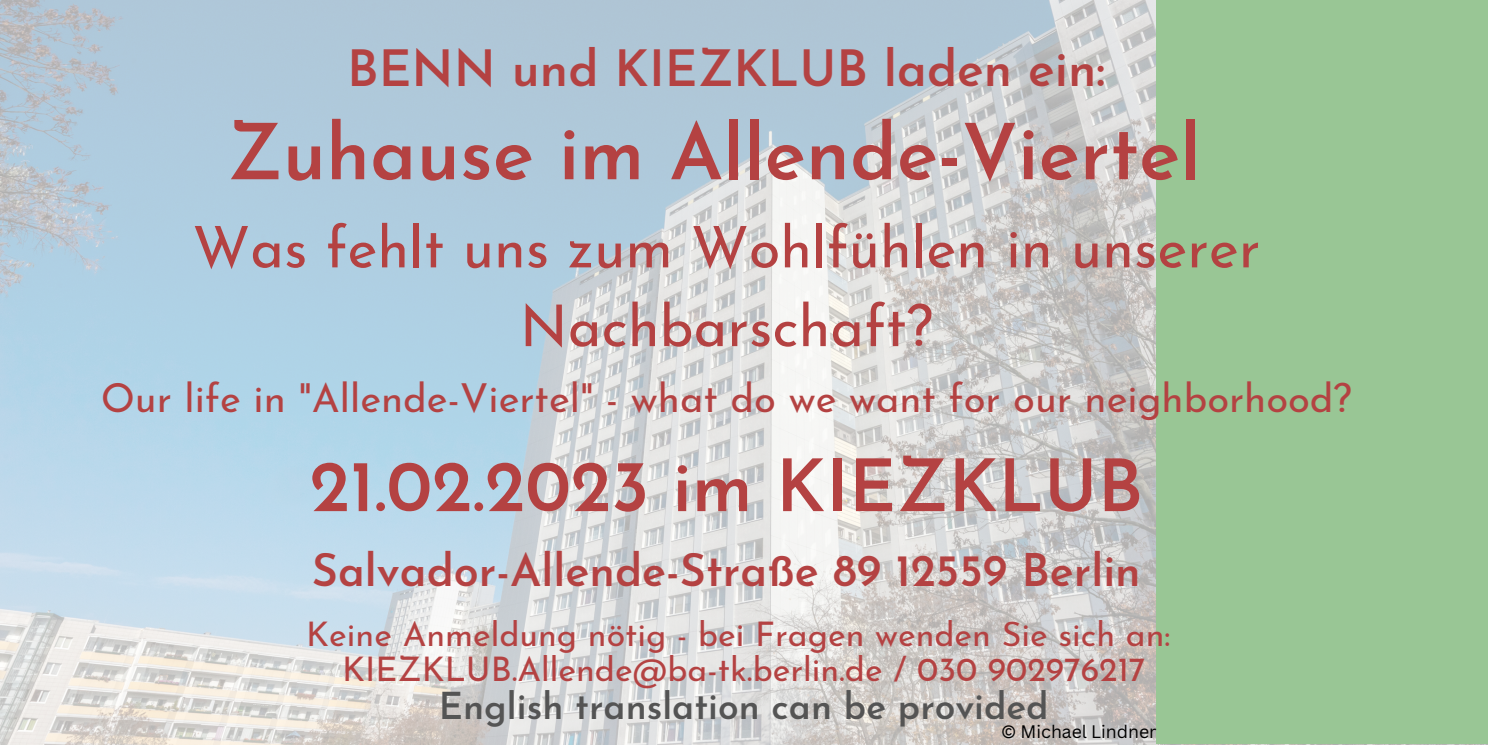
<style>
.page{position:relative;width:1488px;height:745px;background:#fff}
.page>*{position:absolute;margin:0;border:0;box-sizing:border-box;transform-origin:0 0}
.t1{font:600 77.5px "Josefin Sans";color:#b44242}
.t2{font:600 72.5px "Josefin Sans";color:#b44242}
.t3{font:57.5px/78.8px "Josefin Sans";color:#b44242;text-align:center}
.t4{font:600 50px "Josefin Sans";color:#b44242}
.t5{font:600 45px "Josefin Sans";color:#b44242}
.t6{font:40px "Josefin Sans";color:#b44242}
.t7{font:600 37px "Josefin Sans";color:#545454}
.t8{font:34px/35.5px "Josefin Sans";color:#b44242;text-align:center}
.t9{font:17.75px "Canva Sans";color:#000}
</style>
<div class="page">
<img style="left:0;top:0;width:1487px;height:744px">
<div style="left:1156px;top:0;width:331px;height:742px;background:#99c695"></div>
<h3 class="t4" style="left:347px;top:48px;width:760px">BENN und KIEZKLUB laden ein:</h3>
<h1 class="t1" style="left:227px;top:121px;width:975px">Zuhause im Allende-Viertel</h1>
<h3 class="t3" style="left:192px;top:213px;width:1069px">Was fehlt uns zum Wohlfühlen in unserer<br>Nachbarschaft?</h3>
<p class="t6" style="left:101px;top:381px;width:1252px">Our life in "Allende-Viertel" - what do we want for our neighborhood?</p>
<h2 class="t2" style="left:309px;top:456px;width:835px">21.02.2023 im KIEZKLUB</h2>
<h3 class="t5" style="left:312px;top:552px;width:830px">Salvador-Allende-Straße 89 12559 Berlin</h3>
<p class="t8" style="left:306px;top:619px;width:865px">Keine Anmeldung nötig - bei Fragen wenden Sie sich an:<br>KIEZKLUB.Allende@ba-tk.berlin.de / 030 902976217</p>
<p class="t7" style="left:439px;top:690px;width:611px">English translation can be provided</p>
<p class="t9" style="left:1001px;top:719px;width:157px">© Michael Lindner</p>
</div>
